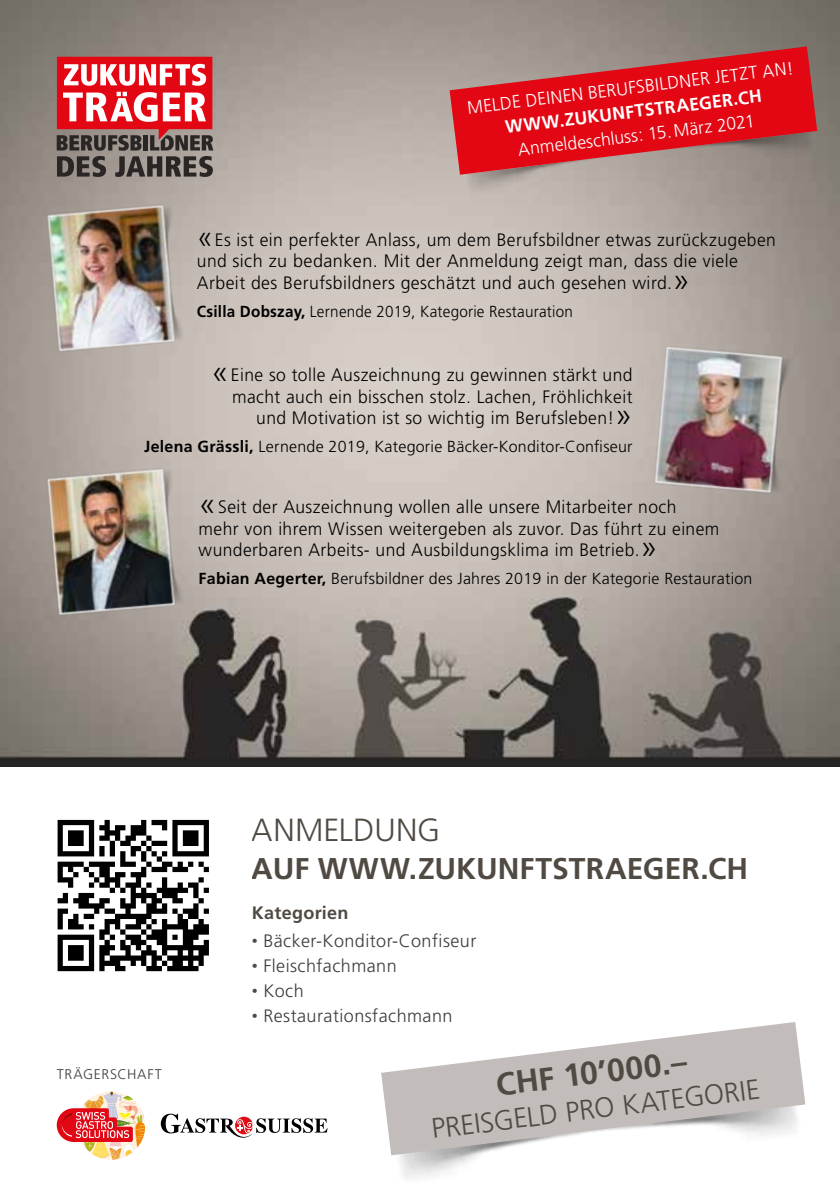
<style>
.page{position:relative;width:840px;height:1191px;background:#fff}
.page>*{position:absolute;margin:0;border:0;box-sizing:border-box;transform-origin:0 0}
.t1{font:700 32px "Frutiger";color:#504a43}
.t2{font:300 32px "Frutiger";color:#504a43}
.t3{font:700 30px "Frutiger";color:#504a43}
.t4{font:300 28px "Frutiger";color:#504a43}
.t5{font:300 18px/21.6px "Frutiger";letter-spacing:.025em;color:#000}
.t6{font:300 18px "Frutiger";letter-spacing:.025em;color:#3c3c3b}
.t7{font:300 18px "Frutiger";color:#fff}
.t8{font:700 18px "Frutiger";color:#fff}
.t9{font:700 18px "Frutiger";letter-spacing:.015em;color:#504a43}
.t10{font:300 16px "Frutiger";letter-spacing:.015em;color:#000}
.t11{font:300 16px "Frutiger";letter-spacing:.015em;color:#000;scale:.95 1}
.t12{font:300 14px "Frutiger";letter-spacing:.055em;color:#3c3c3b}
.s1{font-size:32px}
.s2{font-weight:700}
.s3{font-size:12px;color:#504a43}
</style>
<div class="page">
<img style="left:0;top:0;width:839px;height:766px">
<svg style="left:58px;top:820px;width:151px;height:151px"></svg>
<img style="left:627px;top:318px;width:176px;height:201px">
<img style="left:20px;top:441px;width:177px;height:200px">
<img style="left:20px;top:177px;width:177px;height:200px">
<svg style="left:381px;top:1022px;width:423px;height:133px;fill:#c2bdba"></svg>
<svg style="left:57px;top:57px;width:156px;height:120px"></svg>
<img style="left:460px;top:131px;width:361px;height:79px">
<svg style="left:449px;top:46px;width:367px;height:129px;background:#c9383d"></svg>
<svg style="left:161px;top:1113px;width:166px;height:24px"></svg>
<svg style="left:57px;top:1091px;width:88px;height:68px"></svg>
<p class="t7" style="left:466px;top:97px;width:330px;rotate:-7deg">MELDE DEINEN BERUFSBILDNER JETZT AN!</p>
<p class="t8" style="left:504px;top:117px;width:259px;rotate:-7deg">WWW.ZUKUNFTSTRAEGER.CH</p>
<p class="t7" style="left:516px;top:140px;width:239px;rotate:-7deg">Anmeldeschluss: 15.März 2021</p>
<p class="t5" style="left:197px;top:229px;width:580px"><span class="s1">«</span>Es ist ein perfekter Anlass, um dem Berufsbildner etwas zurückzugeben und sich zu bedanken. Mit der Anmeldung zeigt man, dass die viele<br>Arbeit des Berufsbildners geschätzt und auch gesehen wird.<span class="s1">»</span></p>
<p class="t11" style="left:197px;top:302px;width:397px"><span class="s2">Csilla Dobszay,</span> Lernende 2019, Kategorie Restauration</p>
<p class="t5" style="left:211px;top:364px;width:422px;text-align:right"><span class="s1">«</span>Eine so tolle Auszeichnung zu gewinnen stärkt und macht auch ein bisschen stolz. Lachen, Fröhlichkeit und Motivation ist so wichtig im Berufsleben!<span class="s1">»</span></p>
<p class="t10" style="left:144px;top:437px;width:489px"><span class="s2">Jelena Grässli,</span> Lernende 2019, Kategorie Bäcker-Konditor-Confiseur</p>
<p class="t5" style="left:198px;top:496px;width:522px"><span class="s1">«</span>Seit der Auszeichnung wollen alle unsere Mitarbeiter noch mehr von ihrem Wissen weitergeben als zuvor. Das führt zu einem wunderbaren Arbeits- und Ausbildungsklima im Betrieb.<span class="s1">»</span></p>
<p class="t10" style="left:198px;top:569px;width:555px"><span class="s2">Fabian Aegerter,</span> Berufsbildner des Jahres 2019 in der Kategorie Restauration</p>
<p class="t12" style="left:57px;top:1066px;width:106px">TRÄGERSCHAFT</p>
<h1 class="t2" style="left:252px;top:811px;width:190px">ANMELDUNG</h1>
<h2 class="t3" style="left:252px;top:851px;width:497px">AUF WWW.ZUKUNFTSTRAEGER.CH</h2>
<p class="t9" style="left:252px;top:902px;width:98px">Kategorien</p>
<p class="t6" style="left:252px;top:930px;width:226px"><span class="s3">•</span> Bäcker-Konditor-Confiseur</p>
<p class="t6" style="left:252px;top:955px;width:146px"><span class="s3">•</span> Fleischfachmann</p>
<p class="t6" style="left:252px;top:980px;width:53px"><span class="s3">•</span> Koch</p>
<p class="t6" style="left:252px;top:1005px;width:202px"><span class="s3">•</span> Restaurationsfachmann</p>
<h1 class="t1" style="left:493px;top:1066px;width:193px;rotate:-7deg">CHF 10’000.–</h1>
<h3 class="t4" style="left:429px;top:1113px;width:332px;rotate:-7deg">PREISGELD PRO KATEGORIE</h3>
</div>
